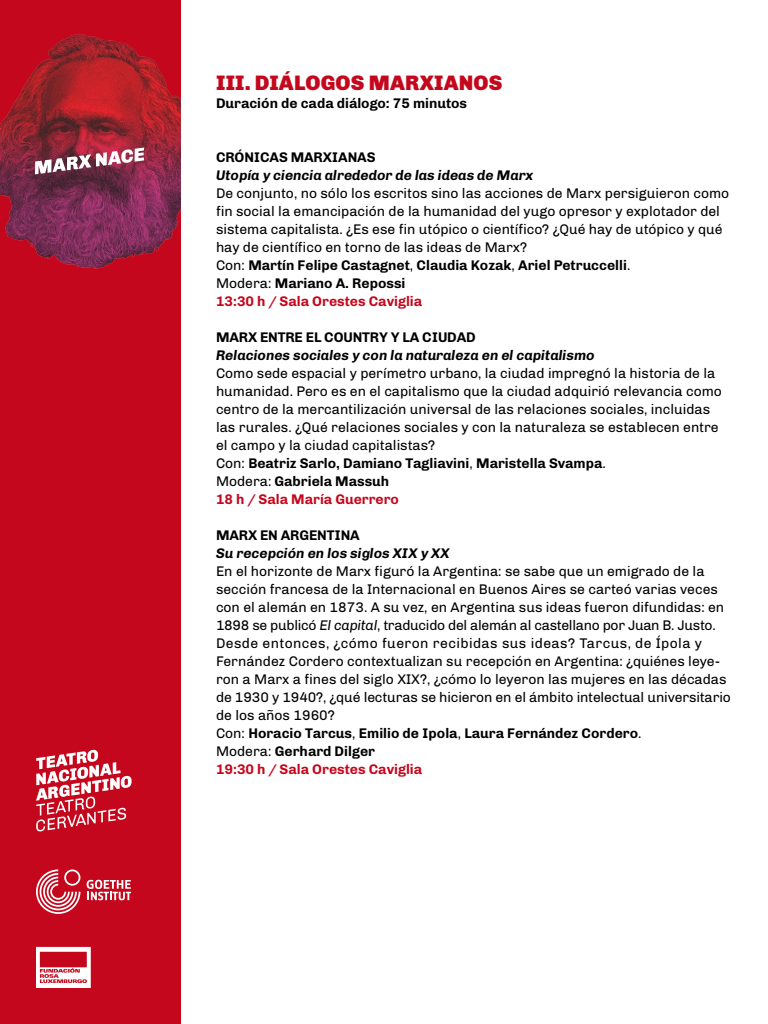
<style>
.page{position:relative;width:768px;height:1024px;background:#fff}
.page>*{position:absolute;margin:0;border:0;box-sizing:border-box;transform-origin:0 0}
.t1{font:900 21px "Chivo";letter-spacing:.01em;color:#c4071c}
.t2{font:14px/18px "Chivo";color:#000}
.t3{font:italic 700 14px "Chivo";color:#000}
.t4{font:700 14px "Chivo";letter-spacing:-.01em;color:#000}
.s1{font-weight:700}
.s2{font-weight:700;color:#c4071c}
.s3{font-style:italic}
</style>
<div class="page">
<div style="left:0;top:0;width:181px;height:1024px;background:#c4071c"></div>
<svg style="left:36px;top:750px;width:96px;height:82px"></svg>
<svg style="left:36px;top:869px;width:44px;height:45px"></svg>
<svg style="left:87px;top:880px;width:44px;height:20px"></svg>
<svg style="left:36px;top:947px;width:55px;height:41px"></svg>
<img style="left:0;top:34px;width:181px;height:235px">
<svg style="left:35px;top:148px;width:109px;height:26px;background:#a76c7c"></svg>
<h1 class="t1" style="left:216px;top:70px;width:53px">III . DIÁLO</h1>
<h1 class="t1" style="left:321px;top:70px;width:183px">GOS MARXIANOS</h1>
<p class="t4" style="left:216px;top:95px;width:253px">Duración de cada diálogo: 75 minutos</p>
<p class="t4" style="left:216px;top:149px;width:161px">CRÓNICAS MARXIANAS</p>
<p class="t3" style="left:216px;top:167px;width:319px">Utopía y ciencia alrededor de las ideas de Marx</p>
<p class="t2" style="left:216px;top:184px;width:515px">De conjunto, no sólo los escritos sino las acciones de Marx persiguieron como fin social la emancipación de la humanidad del yugo opresor y explotador del sistema capitalista. ¿Es ese fin utópico o científico? ¿Qué hay de utópico y qué hay de científico en torno de las ideas de Marx?<br>Con: <span class="s1">Martín Felipe Castagnet</span>, <span class="s1">Claudia Kozak</span>, <span class="s1">Ariel Petruccelli</span>.<br>Modera: <span class="s1">Mariano A. Repossi<br></span><span class="s2">13:30 h / Sala Orestes Caviglia</span></p>
<p class="t4" style="left:216px;top:329px;width:261px">MARX ENTRE EL COU NTRY Y LA CIUDAD</p>
<p class="t3" style="left:216px;top:347px;width:380px">Relaciones sociales y con la naturaleza en el capitalismo</p>
<p class="t2" style="left:216px;top:364px;width:507px">Como sede espacial y perímetro urbano, la ciudad impregnó la historia de la humanidad. Pero es en el capitalismo que la ciudad adquirió relevancia como centro de la mercantilización universal de las relaciones sociales, incluidas las rurales. ¿Qué relaciones sociales y con la naturaleza se establecen entre el campo y la ciudad capitalistas?<br>Con: <span class="s1">Beatriz Sarlo, Damiano Tagliavini</span>, <span class="s1">Maristella Svampa</span>.<br>Modera: <span class="s1">Gabriela Massuh<br></span><span class="s2">18 h / Sala María Guerrero</span></p>
<p class="t4" style="left:216px;top:527px;width:145px">MARX EN ARGENTINA</p>
<p class="t3" style="left:216px;top:545px;width:235px">Su recepción en los siglos XIX y XX</p>
<p class="t2" style="left:216px;top:562px;width:516px">En el horizonte de Marx figuró la Argentina: se sabe que un emigrado de la sección francesa de la Internacional en Buenos Aires se carteó varias veces con el alemán en 1873. A su vez, en Argentina sus ideas fueron difundidas: en 1898 se publicó <span class="s3">El capital</span>, traducido del alemán al castellano por Juan B. Justo.<br>Desde entonces, ¿cómo fueron recibidas sus ideas? Tarcus, de Ípola y Fernández Cordero contextualizan su recepción en Argentina: ¿quiénes leye&shy;ron a Marx a fines del siglo XIX?, ¿cómo lo leyeron las mujeres en las décadas de 1930 y 1940?, ¿qué lecturas se hicieron en el ámbito intelectual universitario de los años 1960?<br>Con: <span class="s1">Horacio Tarcus</span>, <span class="s1">Emilio de Ipola</span>, <span class="s1">Laura Fernández Cordero</span>.<br>Modera: <span class="s1">Gerhard Dilger<br></span><span class="s2">19:30 h / Sala Orestes Caviglia</span></p>
</div>
